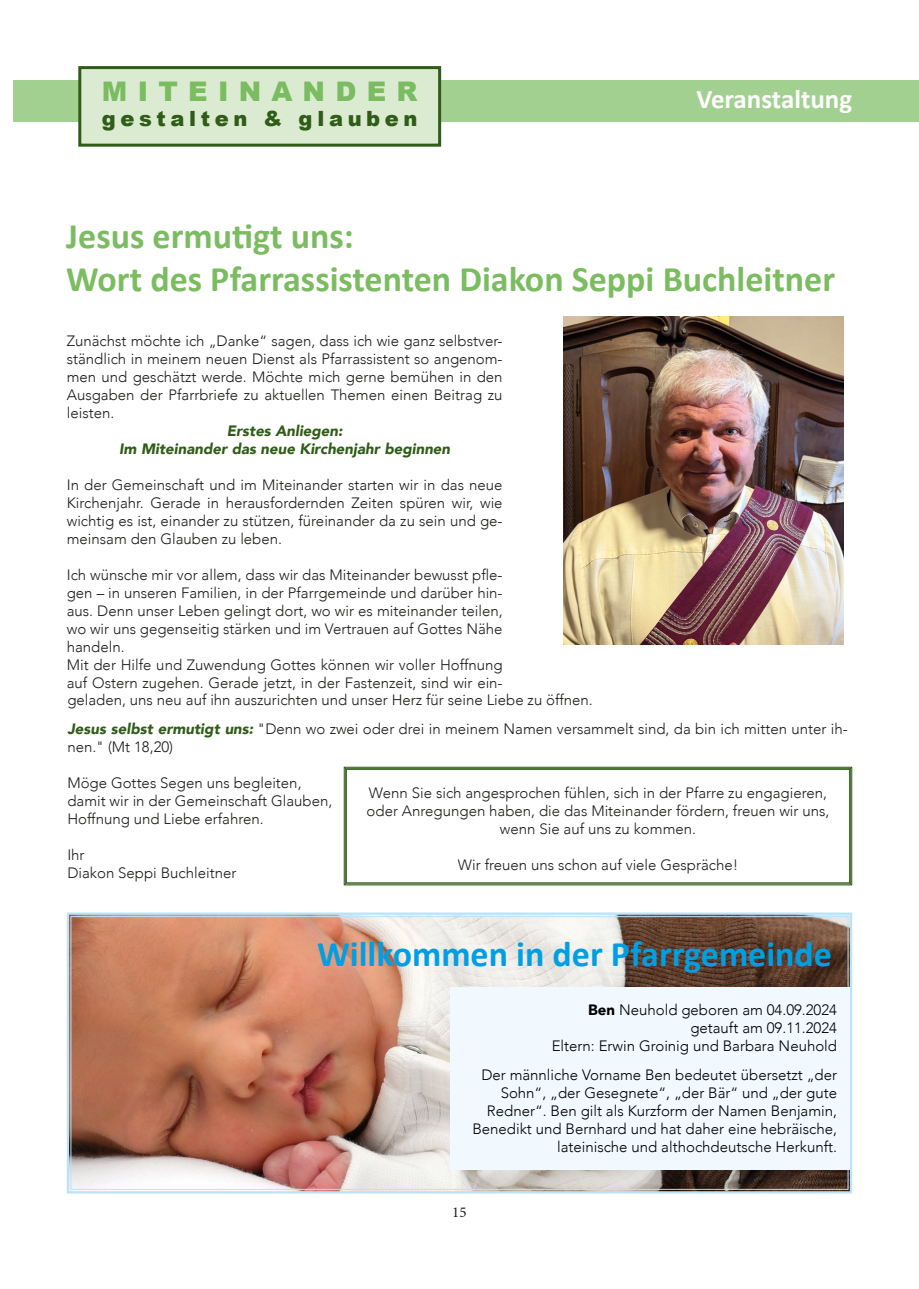
<style>
.page{position:relative;width:919px;height:1289px;background:#fff}
.page>*{position:absolute;margin:0;border:0;box-sizing:border-box;transform-origin:0 0}
.t1{font:700 36px "Calibri";color:#7bbc61}
.t2{font:700 36px "Calibri";color:#009fe3}
.t3{font:700 27px "Calibri";color:#fff}
.t4{font:900 27px "Arial";letter-spacing:.38em;color:#7bbc61}
.t5{font:900 21px "Arial";letter-spacing:.22em;color:#2f5c16}
.t6{font:300 15px/18px "Avenir";color:#1d1d1b;text-align:justify}
.t7{font:300 15px/18px "Avenir";color:#000;text-align:right}
.t8{font:italic 900 15px "Avenir";color:#2f5c16}
.t9{font:15px "Minion Pro";color:#1d1d1b}
.s1{font-weight:900;font-style:italic;color:#2f5c16}
.s2{font-weight:900}
</style>
<div class="page">
<div style="left:13px;top:80px;width:905px;height:41px;background:#a2d090"></div>
<div style="left:80px;top:68px;width:359px;height:77px;background:#dbebd2"></div>
<div style="left:78px;top:66px;width:363px;height:81px;border:3px solid #2f5c16"></div>
<img style="left:563px;top:317px;width:280px;height:327px">
<svg style="left:343px;top:766px;width:509px;height:119px"></svg>
<div style="left:346px;top:769px;width:504px;height:114px;border:1px solid #2f5c16"></div>
<img style="left:66px;top:912px;width:787px;height:282px">
<div style="left:450px;top:986px;width:399px;height:183px;background:#f1f9fe"></div>
<p class="t4" style="left:102px;top:72px;width:317px">MITEINANDER</p>
<p class="t3" style="left:696px;top:82px;width:157px">Veranstaltung</p>
<p class="t5" style="left:102px;top:104px;width:317px">gestalten &amp; glauben</p>
<p class="t1" style="left:66px;top:213px;width:289px">Jesus ermutigt uns:</p>
<p class="t1" style="left:66px;top:256px;width:770px">Wort des Pfarrassistenten Diakon Seppi Buchleitner</p>
<p class="t6" style="left:67px;top:331px;width:437px">Zunächst möchte ich „Danke“ sagen, dass ich wie ganz selbstver&shy;ständlich in meinem neuen Dienst als Pfarrassistent so angenom&shy;men und geschätzt werde. Möchte mich gerne bemühen in den Ausgaben der Pfarrbriefe zu aktuellen Themen einen Beitrag zu leisten.</p>
<p class="t8" style="left:227px;top:418px;width:117px">Erstes Anliegen:</p>
<p class="t8" style="left:119px;top:436px;width:332px">Im Miteinander das neue Kirchenjahr beginnen</p>
<p class="t6" style="left:67px;top:475px;width:437px">In der Gemeinschaft und im Miteinander starten wir in das neue Kirchenjahr. Gerade in herausfordernden Zeiten spüren wir, wie wichtig es ist, einander zu stützen, füreinander da zu sein und ge&shy;meinsam den Glauben zu leben.</p>
<p class="t6" style="left:67px;top:565px;width:437px">Ich wünsche mir vor allem, dass wir das Miteinander bewusst pfle&shy;gen – in unseren Familien, in der Pfarrgemeinde und darüber hin&shy;aus. Denn unser Leben gelingt dort, wo wir es miteinander teilen, wo wir uns gegenseitig stärken und im Vertrauen auf Gottes Nähe handeln.</p>
<p class="t6" style="left:67px;top:655px;width:437px">Mit der Hilfe und Zuwendung Gottes können wir voller Hoffnung auf Ostern zugehen. Gerade jetzt, in der Fastenzeit, sind wir ein-</p>
<p class="t6" style="left:67px;top:691px;width:527px">geladen, uns neu auf ihn auszurichten und unser Herz für seine Liebe zu öffnen.</p>
<p class="t6" style="left:67px;top:720px;width:781px"><span class="s1">Jesus selbst ermutigt uns:</span> "Denn wo zwei oder drei in meinem Namen versammelt sind, da bin ich mitten unter ih&shy;nen." (Mt 18,20)</p>
<p class="t6" style="left:67px;top:774px;width:236px">Möge Gottes Segen uns begleiten,</p>
<p class="t6" style="left:67px;top:792px;width:266px">damit wir in der Gemeinschaft Glauben,</p>
<p class="t6" style="left:67px;top:810px;width:198px">Hoffnung und Liebe erfahren.</p>
<p class="t6" style="left:67px;top:846px;width:19px">Ihr</p>
<p class="t6" style="left:67px;top:864px;width:170px">Diakon Seppi Buchleitner</p>
<p class="t6" style="left:369px;top:783px;width:459px">Wenn Sie sich angesprochen fühlen, sich in der Pfarre zu engagieren,</p>
<p class="t6" style="left:366px;top:801px;width:464px">oder Anregungen haben, die das Miteinander fördern, freuen wir uns,</p>
<p class="t6" style="left:500px;top:819px;width:197px">wenn Sie auf uns zu kommen.</p>
<p class="t6" style="left:457px;top:855px;width:282px">Wir freuen uns schon auf viele Gespräche!</p>
<p class="t2" style="left:317px;top:932px;width:516px">Willkommen in der Pfarrgemeinde</p>
<p class="t7" style="left:588px;top:1000px;width:250px"><span class="s2">Ben</span> Neuhold geboren am 04.09.2024</p>
<p class="t7" style="left:690px;top:1018px;width:148px">getauft am 09.11.2024</p>
<p class="t7" style="left:551px;top:1036px;width:287px">Eltern: Erwin Groinig und Barbara Neuhold</p>
<p class="t7" style="left:472px;top:1065px;width:366px">Der männliche Vorname Ben bedeutet übersetzt „der Sohn“, „der Gesegnete“, „der Bär“ und „der gute Redner“. Ben gilt als Kurzform der Namen Benjamin, Benedikt und Bernhard und hat daher eine hebräische, lateinische und althochdeutsche Herkunft.</p>
<p class="t9" style="left:452px;top:1202px;width:16px">15</p>
</div>
